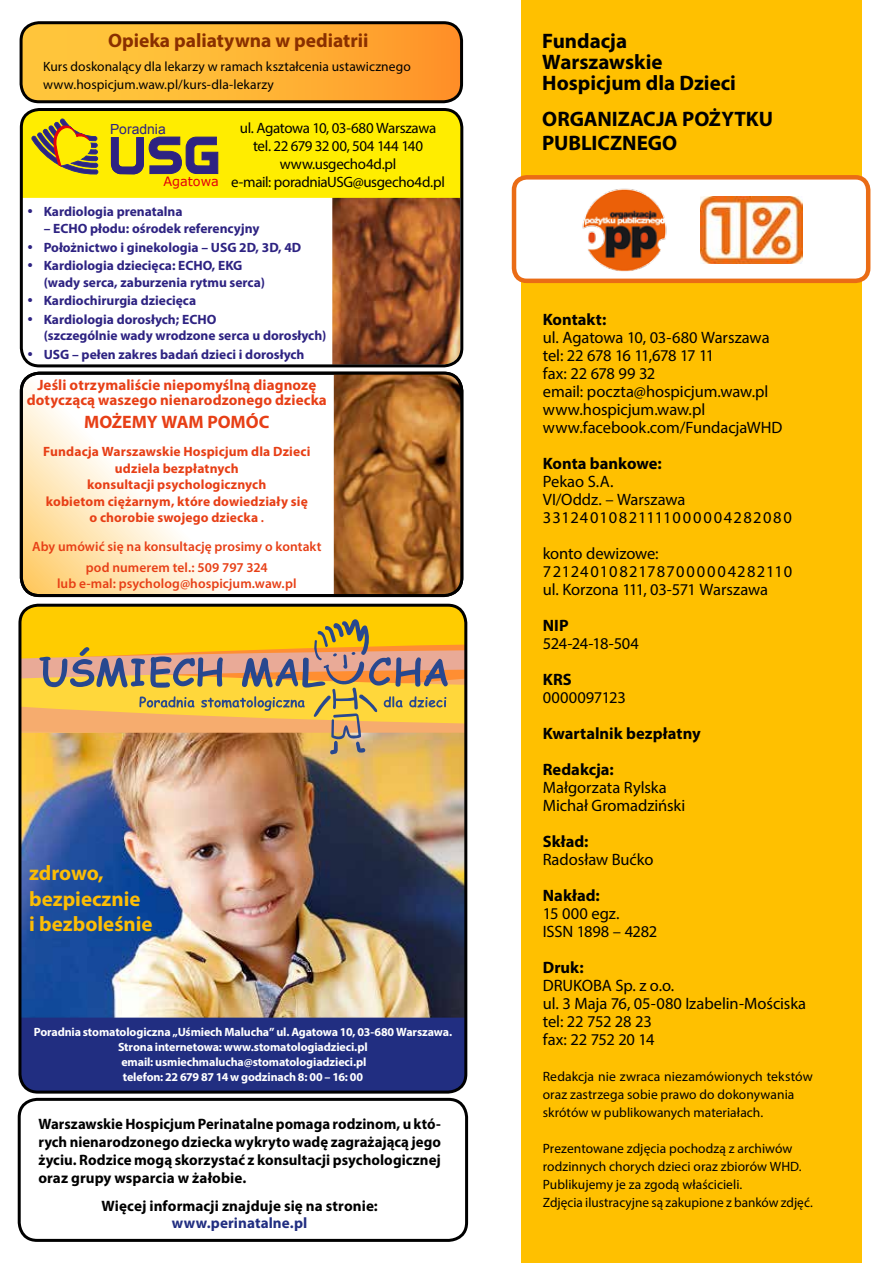
<style>
.page{position:relative;width:893px;height:1263px;background:#fff}
.page>*{position:absolute;margin:0;border:0;box-sizing:border-box;transform-origin:0 0}
.t1{font:700 21px/21px "Myriad Pro";color:#000}
.t2{font:700 21px/25.2px "Myriad Pro";color:#fcbd05}
.t3{font:700 19.5px "Myriad Pro";color:#8a3000}
.t4{font:700 18px "Myriad Pro";letter-spacing:-.005em;color:#e73f16}
.t5{font:16.5px/18px "Myriad Pro";color:#000}
.t6{font:700 16.5px/36px "Myriad Pro";color:#000}
.t7{font:16.5px/18px "Myriad Pro";letter-spacing:.045em;color:#000}
.t8{font:16.5px "Myriad Pro";letter-spacing:-.03em;color:#000}
.t9{font:700 15.15px/18px "Myriad Pro";letter-spacing:.005em;color:#000;text-align:justify}
.t10{font:700 15.15px "Myriad Pro";letter-spacing:.005em;color:#212e81}
.t11{font:15px/18px "Myriad Pro";letter-spacing:-.025em;color:#000;text-align:center}
.t12{font:700 15px/15px "Myriad Pro";letter-spacing:.005em;color:#e73f16;text-align:center}
.t13{font:13.95px "Arial";color:#2e2382}
.t14{font:13.5px/18px "Myriad Pro";letter-spacing:.005em;color:#000}
.t15{font:700 13.5px/18.6px "Myriad Pro";color:#2e2382}
.t16{font:700 13.5px/16.5px "Myriad Pro";letter-spacing:.01em;color:#e73f16;text-align:center}
.t17{font:600 13.5px/21px "Myriad Pro";letter-spacing:.005em;color:#e73f16;text-align:center}
.t18{font:12.9px "Verdana";color:#e3000b}
.t19{font:700 12px/15px "Myriad Pro";letter-spacing:-.01em;color:#fff;text-align:center}
.s1{font-weight:600}
</style>
<div class="page">
<svg style="left:21px;top:25px;width:441px;height:77px;background:#feb235"></svg>
<div style="left:20px;top:21px;width:443px;height:82px;border:3px solid #000;border-radius:18px"></div>
<div style="left:521px;top:0;width:340px;height:1263px;background:#ffc000"></div>
<div style="left:514px;top:177px;width:354px;height:104px;background:#fff;border-radius:13px"></div>
<div style="left:512px;top:175px;width:358px;height:108px;border:4px solid #ea6c15;border-radius:13px"></div>
<img style="left:582px;top:188px;width:85px;height:83px">
<img style="left:700px;top:196px;width:102px;height:68px">
<div style="left:18px;top:1098px;width:450px;height:144px;border:3px solid #000;border-radius:18px"></div>
<img style="left:22px;top:755px;width:441px;height:262px">
<div style="left:22px;top:1017px;width:444px;height:75px;background:#212e81"></div>
<svg style="left:22px;top:605px;width:444px;height:150px;background:#ddaf45"></svg>
<div style="left:18px;top:604px;width:449px;height:489px;border:3px solid #000;border-radius:18px"></div>
<svg style="left:21px;top:373px;width:434px;height:222px"></svg>
<img style="left:334px;top:373px;width:128px;height:220px">
<div style="left:20px;top:372px;width:443px;height:225px;border:3px solid #000;border-radius:18px"></div>
<img style="left:332px;top:198px;width:128px;height:167px">
<svg style="left:21px;top:109px;width:441px;height:89px;background:#ebd90c"></svg>
<div style="left:20px;top:108px;width:443px;height:259px;border:3px solid #000;border-radius:18px"></div>
<p class="t3" style="left:108px;top:28px;width:262px">Opieka paliatywna w pediatrii</p>
<p class="t14" style="left:43px;top:57px;width:369px">Kurs doskonalący dla lekarzy w ramach kształcenia ustawicznego www.hospicjum.waw.pl/kurs-dla-lekarzy</p>
<p class="t11" style="left:231px;top:119px;width:215px">ul. Agatowa 10, 03-680 Warszawa tel. 22 679 32 00, 504 144 140 www.usgecho4d.pl<br>e-mail: poradniaUSG@usgecho4d.pl</p>
<p class="t13" style="left:110px;top:120px;width:57px">Poradnia</p>
<p class="t18" style="left:163px;top:173px;width:57px">Agatowa</p>
<p class="t15" style="left:44px;top:202px;width:140px">Kardiologia prenatalna</p>
<p class="t15" style="left:44px;top:219px;width:259px">– ECHO płodu: ośrodek referencyjny<br>Położnictwo i ginekologia – USG 2D, 3D, 4D<br>Kardiologia dziecięca: ECHO, EKG</p>
<p class="t15" style="left:44px;top:272px;width:223px">(wady serca, zaburzenia rytmu serca)<br>Kardiochirurgia dziecięca<br>Kardiologia dorosłych; ECHO</p>
<p class="t15" style="left:44px;top:326px;width:284px">(szczególnie wady wrodzone serca u dorosłych)<br>USG – pełen zakres badań dzieci i dorosłych</p>
<p class="t12" style="left:27px;top:377px;width:302px">Jeśli otrzymaliście niepomyślną diagnozę dotyczącą waszego nienarodzonego dziecka</p>
<p class="t4" style="left:84px;top:410px;width:187px">MOŻEMY WAM POMÓC</p>
<p class="t16" style="left:43px;top:443px;width:269px">Fundacja Warszawskie Hospicjum dla Dzieci udziela bezpłatnych<br>konsultacji psychologicznych<br>kobietom ciężarnym, które dowiedziały się o chorobie swojego dziecka <span class="s1">.</span></p>
<p class="t17" style="left:32px;top:535px;width:291px">Aby umówić się na konsultację prosimy o kontakt pod numerem tel.: 509 797 324</p>
<p class="t17" style="left:57px;top:573px;width:241px">lub e-mal: psycholog@hospicjum.waw.pl</p>
<p class="t2" style="left:29px;top:860px;width:125px">zdrowo, bezpiecznie<br>i bezboleśnie</p>
<p class="t19" style="left:34px;top:1024px;width:420px">Poradnia stomatologiczna „Uśmiech Malucha” ul. Agatowa 10, 03-680 Warszawa.<br>Strona internetowa: www.stomatologiadzieci.pl<br>email: usmiechmalucha@stomatologiadzieci.pl<br>telefon: 22 679 87 14 w godzinach 8: 00 – 16: 00</p>
<p class="t9" style="left:38px;top:1114px;width:404px">Warszawskie Hospicjum Perinatalne pomaga rodzinom, u któ&shy;rych nienarodzonego dziecka wykryto wadę zagrażającą jego życiu. Rodzice mogą skorzystać z konsultacji psychologicznej oraz grupy wsparcia w żałobie.</p>
<p class="t9" style="left:101px;top:1197px;width:278px">Więcej informacji znajduje się na stronie:</p>
<p class="t10" style="left:172px;top:1213px;width:137px">www.perinatalne.pl</p>
<p class="t1" style="left:542px;top:30px;width:195px">Fundacja<br>Warszawskie<br>Hospicjum dla Dzieci</p>
<p class="t1" style="left:542px;top:106px;width:232px;line-height:24px">ORGANIZACJA POŻYTKU<br>PUBLICZNEGO</p>
<p class="t6" style="left:543px;top:301px;width:65px">Kontakt:</p>
<p class="t5" style="left:543px;top:328px;width:241px">ul. Agatowa 10, 03-680 Warszawa tel: 22 678 16 11,678 17 11<br>fax: 22 678 99 32<br>email: poczta@hospicjum.waw.pl www.hospicjum.waw.pl www.facebook.com/FundacjaWHD</p>
<p class="t6" style="left:543px;top:445px;width:120px">Konta bankowe:</p>
<p class="t7" style="left:543px;top:472px;width:250px">Pekao S.A.<br>VI/Oddz. – Warszawa<br>33124010821111000004282080</p>
<p class="t5" style="left:543px;top:544px;width:251px">konto dewizowe:<br>72124010821787000004282110 ul. Korzona 111, 03-571 Warszawa</p>
<p class="t6" style="left:543px;top:607px;width:27px">NIP</p>
<p class="t8" style="left:543px;top:633px;width:98px">524-24-18-504</p>
<p class="t6" style="left:543px;top:661px;width:31px">KRS</p>
<p class="t5" style="left:543px;top:688px;width:85px">0000097123</p>
<p class="t6" style="left:543px;top:715px;width:159px">Kwartalnik bezpłatny<br>Redakcja:</p>
<p class="t5" style="left:543px;top:778px;width:144px">Małgorzata Rylska<br>Michał Gromadziński</p>
<p class="t6" style="left:543px;top:823px;width:47px">Skład:</p>
<p class="t5" style="left:543px;top:850px;width:112px">Radosław Bućko</p>
<p class="t6" style="left:543px;top:877px;width:59px">Nakład:</p>
<p class="t5" style="left:543px;top:904px;width:116px">15 000 egz.<br>ISSN 1898 – 4282</p>
<p class="t6" style="left:543px;top:949px;width:42px">Druk:</p>
<p class="t5" style="left:543px;top:976px;width:265px">DRUKOBA Sp. z o.o.<br>ul. 3 Maja 76, 05-080 Izabelin-Mościska tel: 22 752 28 23<br>fax: 22 752 20 14</p>
<p class="t14" style="left:543px;top:1067px;width:272px">Redakcja nie zwraca niezamówionych tekstów oraz zastrzega sobie prawo do dokonywania skrótów w publikowanych materiałach.</p>
<p class="t14" style="left:543px;top:1139px;width:272px">Prezentowane zdjęcia pochodzą z archiwów rodzinnych chorych dzieci oraz zbiorów WHD.<br>Publikujemy je za zgodą właścicieli.<br>Zdjęcia ilustracyjne są zakupione z banków zdjęć.</p>
</div>
